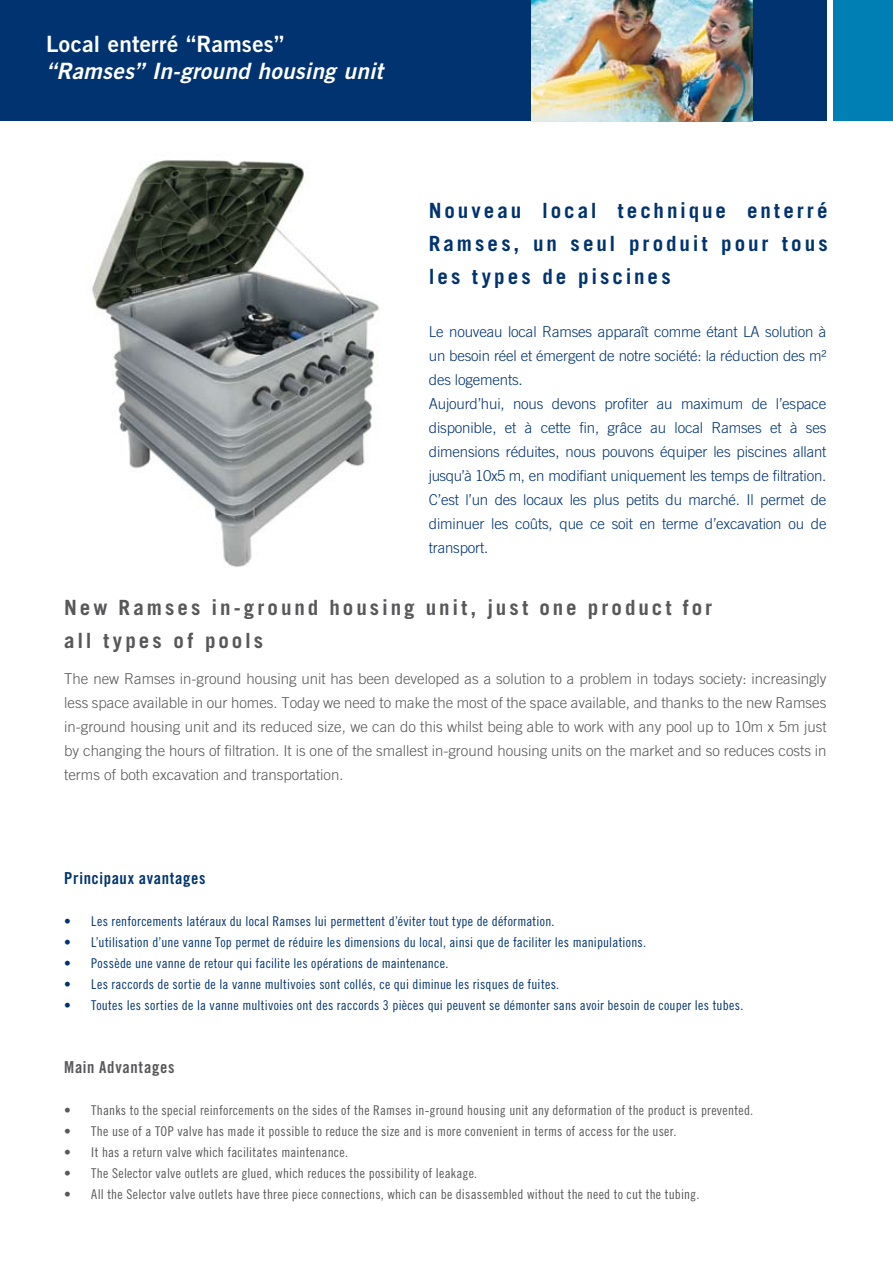
<style>
.page{position:relative;width:893px;height:1263px;background:#fff}
.page>*{position:absolute;margin:0;border:0;box-sizing:border-box;transform-origin:0 0}
.t1{font:italic 22.5px "Trade Gothic Bold Two";letter-spacing:.015em;color:#fff}
.t2{font:22.5px "Trade Gothic Bold Two";letter-spacing:.01em;color:#fff}
.t3{font:700 21px/33px "Trade Gothic";letter-spacing:.14em;color:#00336f;text-align:justify}
.t4{font:700 21px/33px "Trade Gothic";letter-spacing:.14em;color:#58585a}
.t5{font:16.5px "Trade Gothic Bold Cond Twenty";letter-spacing:.04em;color:#00336f}
.t6{font:16.5px "Trade Gothic Bold Cond Twenty";letter-spacing:.045em;color:#58585a}
.t7{font:300 15px/24px "Trade Gothic";color:#58585a;text-align:justify}
.t8{font:300 15px/24px "Trade Gothic";letter-spacing:-.01em;color:#00336f}
.t9{font:13.5px/21px "Trade Gothic Cond Eighteen";letter-spacing:.02em;color:#00336f}
.t10{font:13.5px/21px "Trade Gothic Cond Eighteen";letter-spacing:.02em;color:#58585a}
</style>
<div class="page">
<div style="left:0;top:0;width:827px;height:121px;background:#00336f"></div>
<div style="left:833px;top:0;width:60px;height:121px;background:#007fb5"></div>
<img style="left:92px;top:160px;width:287px;height:407px">
<img style="left:532px;top:0;width:221px;height:121px">
<h1 class="t2" style="left:46px;top:30px;width:239px">Local enterré “Ramses”</h1>
<h1 class="t1" style="left:46px;top:57px;width:338px">“Ramses” In-ground housing unit</h1>
<h2 class="t3" style="left:429px;top:194px;width:400px">Nouveau local technique enterré Ramses, un seul produit pour tous les types de piscines</h2>
<p class="t8" style="left:429px;top:319px;width:399px">Le nouveau local Ramses apparaît comme étant LA solution à un besoin réel et émergent de notre société: la réduction des m² des logements.<br>Aujourd’hui, nous devons profiter au maximum de l’espace disponible, et à cette fin, grâce au local Ramses et à ses dimensions réduites, nous pouvons équiper les piscines allant jusqu’à 10x5 m, en modifiant uniquement les temps de filtration.<br>C’est l’un des locaux les plus petits du marché. Il permet de diminuer les coûts, que ce soit en terme d’excavation ou de transport.</p>
<h2 class="t4" style="left:64px;top:590px;width:649px">New Ramses in-ground housing unit, just one product for all types of pools</h2>
<p class="t7" style="left:64px;top:667px;width:764px">The new Ramses in-ground housing unit has been developed as a solution to a problem in todays society: increasingly less space available in our homes. Today we need to make the most of the space available, and thanks to the new Ramses in-ground housing unit and its reduced size, we can do this whilst being able to work with any pool up to 10m x 5m just by changing the hours of filtration. It is one of the smallest in-ground housing units on the market and so reduces costs in terms of both excavation and transportation.</p>
<p class="t5" style="left:64px;top:868px;width:143px">Principaux avantages</p>
<p class="t9" style="left:64px;top:910px;width:8px;text-align:justify">• • • • •</p>
<p class="t9" style="left:91px;top:910px;width:654px">Les renforcements latéraux du local Ramses lui permettent d’éviter tout type de déformation.<br>L’utilisation d’une vanne Top permet de réduire les dimensions du local, ainsi que de faciliter les manipulations.<br>Possède une vanne de retour qui facilite les opérations de maintenance.<br>Les raccords de sortie de la vanne multivoies sont collés, ce qui diminue les risques de fuites.<br>Toutes les sorties de la vanne multivoies ont des raccords 3 pièces qui peuvent se démonter sans avoir besoin de couper les tubes.</p>
<p class="t6" style="left:64px;top:1057px;width:112px">Main Advantages</p>
<p class="t10" style="left:64px;top:1099px;width:8px;text-align:justify">• • • • •</p>
<p class="t10" style="left:91px;top:1099px;width:663px">Thanks to the special reinforcements on the sides of the Ramses in-ground housing unit any deformation of the product is prevented.<br>The use of a TOP valve has made it possible to reduce the size and is more convenient in terms of access for the user.<br>It has a return valve which facilitates maintenance.<br>The Selector valve outlets are glued, which reduces the possibility of leakage.<br>All the Selector valve outlets have three piece connections, which can be disassembled without the need to cut the tubing.</p>
</div>
